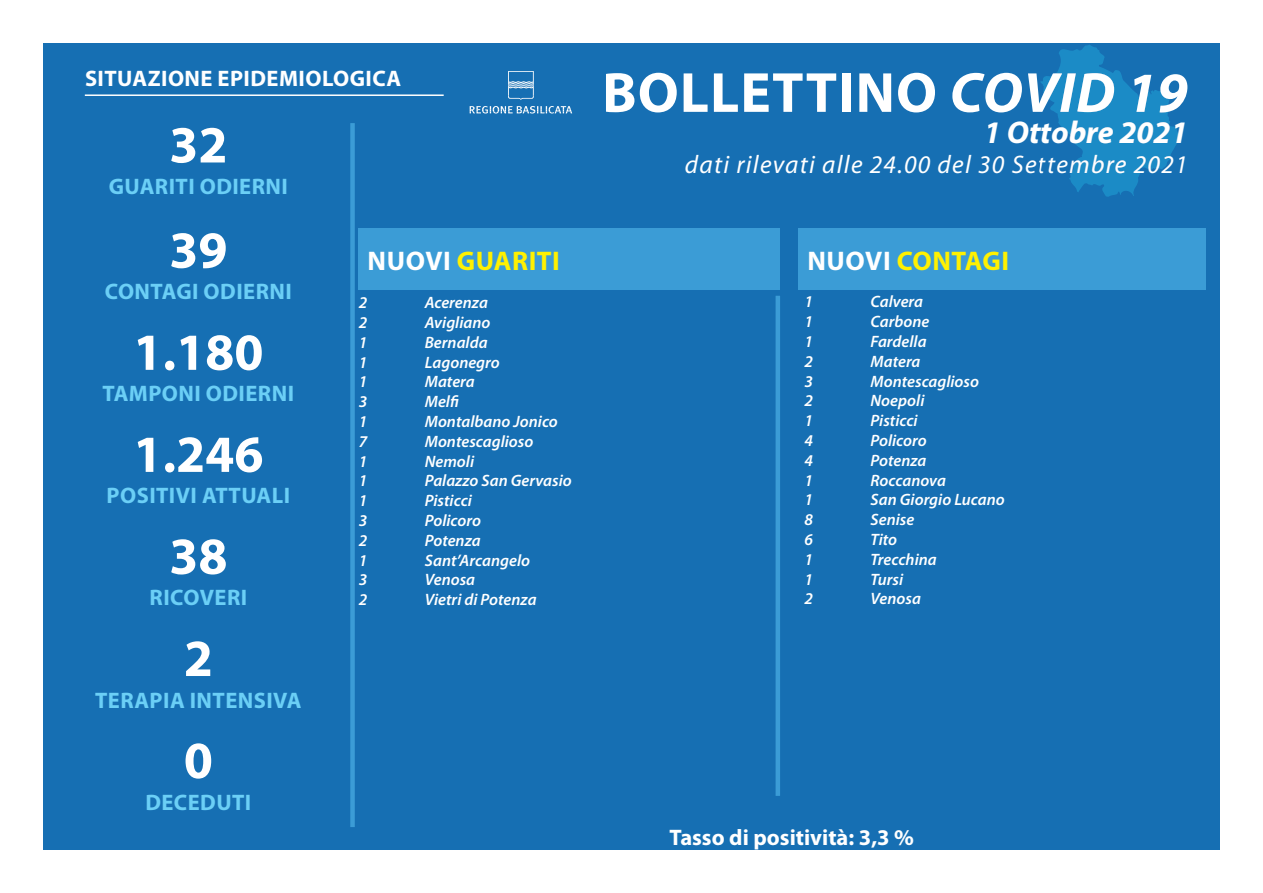
<style>
.page{position:relative;width:1263px;height:893px;background:#fff}
.page>*{position:absolute;margin:0;border:0;box-sizing:border-box;transform-origin:0 0}
.t1{font:700 57px "Myriad Pro";letter-spacing:.02em;color:#fff}
.t2{font:700 52.5px "Myriad Pro";color:#fff}
.t3{font:italic 700 31.5px "Myriad Pro";color:#fff}
.t4{font:700 27px "Myriad Pro";letter-spacing:.02em;color:#fff101}
.t5{font:italic 25.5px "Myriad Pro";letter-spacing:.05em;color:#fff}
.t6{font:700 22.5px "Myriad Pro";letter-spacing:.02em;color:#6bcff6}
.FIletto_inferiore{font:700 22.5px "Myriad Pro";letter-spacing:.02em;color:#fff}
.FIletto_inferiore-2{font:700 22.5px "Myriad Pro";color:#fff}
.t7{font:italic 600 16.5px "Myriad Pro";color:#fff}
.s1{font-style:italic}
.s2{color:#fff}
</style>
<div class="page">
<div style="left:43px;top:43px;width:1177px;height:807px;background:#166fb3"></div>
<div style="left:350px;top:123px;width:5px;height:704px;background:#3b9cd6"></div>
<hr style="left:85px;top:94px;width:359px;height:2px;background:#fff">
<svg style="left:1040px;top:45px;width:142px;height:152px"></svg>
<div style="left:359px;top:228px;width:421px;height:62px;background:#3b9cd6"></div>
<div style="left:799px;top:228px;width:407px;height:62px;background:#3b9cd6"></div>
<svg style="left:508px;top:71px;width:26px;height:29px"></svg>
<svg style="left:470px;top:106px;width:102px;height:8px"></svg>
<div style="left:775px;top:296px;width:5px;height:500px;background:#3b9cd6"></div>
<p class="FIletto_inferiore" style="left:85px;top:64px;width:318px">SITUAZIONE EPIDEMIOLOGICA</p>
<p class="t2" style="left:169px;top:111px;width:60px">32</p>
<p class="t6" style="left:109px;top:172px;width:181px">GUARITI ODIERNI</p>
<p class="t1" style="left:602px;top:55px;width:587px">BOLLETTINO <span class="s1">COVID 19</span></p>
<p class="t3" style="left:984px;top:112px;width:205px">1 Ottobre 2021</p>
<p class="t5" style="left:685px;top:149px;width:504px">dati rilevati alle 24.00 del 30 Settembre 2021</p>
<p class="t2" style="left:169px;top:216px;width:60px">39</p>
<p class="t6" style="left:105px;top:277px;width:188px">CONTAGI ODIERNI</p>
<p class="t2" style="left:133px;top:318px;width:132px">1.180</p>
<p class="t6" style="left:103px;top:379px;width:193px">TAMPONI ODIERNI</p>
<p class="t2" style="left:133px;top:420px;width:132px">1.246</p>
<p class="t6" style="left:107px;top:481px;width:185px">POSITIVI ATTUALI</p>
<p class="t2" style="left:169px;top:522px;width:60px">38</p>
<p class="t6" style="left:150px;top:583px;width:99px">RICOVERI</p>
<p class="t2" style="left:184px;top:624px;width:31px">2</p>
<p class="t6" style="left:95px;top:685px;width:208px">TERAPIA INTENSIVA</p>
<p class="t2" style="left:184px;top:726px;width:31px">0</p>
<p class="t6" style="left:145px;top:787px;width:107px">DECEDUTI</p>
<p class="t4" style="left:368px;top:243px;width:194px"><span class="s2">NUOVI</span> GUARITI</p>
<p class="t4" style="left:807px;top:243px;width:203px"><span class="s2">NUOVI</span> CONTAGI</p>
<p class="t7" style="left:359px;top:292px;width:10px">2</p>
<p class="t7" style="left:425px;top:292px;width:65px">Acerenza</p>
<p class="t7" style="left:359px;top:312px;width:10px">2</p>
<p class="t7" style="left:425px;top:312px;width:67px">Avigliano</p>
<p class="t7" style="left:359px;top:332px;width:10px">1</p>
<p class="t7" style="left:425px;top:332px;width:64px">Bernalda</p>
<p class="t7" style="left:359px;top:351px;width:10px">1</p>
<p class="t7" style="left:425px;top:351px;width:77px">Lagonegro</p>
<p class="t7" style="left:359px;top:371px;width:10px">1</p>
<p class="t7" style="left:425px;top:371px;width:51px">Matera</p>
<p class="t7" style="left:359px;top:391px;width:10px">3</p>
<p class="t7" style="left:425px;top:391px;width:36px">Melfi</p>
<p class="t7" style="left:359px;top:411px;width:10px">1</p>
<p class="t7" style="left:425px;top:411px;width:135px">Montalbano Jonico</p>
<p class="t7" style="left:359px;top:431px;width:10px">7</p>
<p class="t7" style="left:425px;top:431px;width:110px">Montescaglioso</p>
<p class="t7" style="left:359px;top:450px;width:10px">1</p>
<p class="t7" style="left:425px;top:450px;width:51px">Nemoli</p>
<p class="t7" style="left:359px;top:470px;width:10px">1</p>
<p class="t7" style="left:425px;top:470px;width:148px">Palazzo San Gervasio</p>
<p class="t7" style="left:359px;top:490px;width:10px">1</p>
<p class="t7" style="left:425px;top:490px;width:49px">Pisticci</p>
<p class="t7" style="left:359px;top:510px;width:10px">3</p>
<p class="t7" style="left:425px;top:510px;width:58px">Policoro</p>
<p class="t7" style="left:359px;top:530px;width:10px">2</p>
<p class="t7" style="left:425px;top:530px;width:58px">Potenza</p>
<p class="t7" style="left:359px;top:549px;width:10px">1</p>
<p class="t7" style="left:425px;top:549px;width:107px">Sant’Arcangelo</p>
<p class="t7" style="left:359px;top:569px;width:10px">3</p>
<p class="t7" style="left:425px;top:569px;width:52px">Venosa</p>
<p class="t7" style="left:359px;top:589px;width:10px">2</p>
<p class="t7" style="left:425px;top:589px;width:113px">Vietri di Potenza</p>
<p class="t7" style="left:804px;top:291px;width:10px">1</p>
<p class="t7" style="left:870px;top:291px;width:54px">Calvera</p>
<p class="t7" style="left:804px;top:311px;width:10px">1</p>
<p class="t7" style="left:870px;top:311px;width:60px">Carbone</p>
<p class="t7" style="left:804px;top:331px;width:10px">1</p>
<p class="t7" style="left:870px;top:331px;width:58px">Fardella</p>
<p class="t7" style="left:804px;top:351px;width:10px">2</p>
<p class="t7" style="left:870px;top:351px;width:51px">Matera</p>
<p class="t7" style="left:804px;top:371px;width:10px">3</p>
<p class="t7" style="left:870px;top:371px;width:110px">Montescaglioso</p>
<p class="t7" style="left:804px;top:390px;width:10px">2</p>
<p class="t7" style="left:870px;top:390px;width:55px">Noepoli</p>
<p class="t7" style="left:804px;top:410px;width:10px">1</p>
<p class="t7" style="left:870px;top:410px;width:49px">Pisticci</p>
<p class="t7" style="left:804px;top:430px;width:10px">4</p>
<p class="t7" style="left:870px;top:430px;width:58px">Policoro</p>
<p class="t7" style="left:804px;top:450px;width:10px">4</p>
<p class="t7" style="left:870px;top:450px;width:58px">Potenza</p>
<p class="t7" style="left:804px;top:470px;width:10px">1</p>
<p class="t7" style="left:870px;top:470px;width:77px">Roccanova</p>
<p class="t7" style="left:804px;top:489px;width:10px">1</p>
<p class="t7" style="left:870px;top:489px;width:136px">San Giorgio Lucano</p>
<p class="t7" style="left:804px;top:509px;width:10px">8</p>
<p class="t7" style="left:870px;top:509px;width:45px">Senise</p>
<p class="t7" style="left:804px;top:529px;width:10px">6</p>
<p class="t7" style="left:870px;top:529px;width:28px">Tito</p>
<p class="t7" style="left:804px;top:549px;width:10px">1</p>
<p class="t7" style="left:870px;top:549px;width:68px">Trecchina</p>
<p class="t7" style="left:804px;top:569px;width:10px">1</p>
<p class="t7" style="left:870px;top:569px;width:34px">Tursi</p>
<p class="t7" style="left:804px;top:588px;width:10px">2</p>
<p class="t7" style="left:870px;top:588px;width:52px">Venosa</p>
<p class="FIletto_inferiore-2" style="left:669px;top:822px;width:246px">Tasso di positività: 3,3 %</p>
</div>
